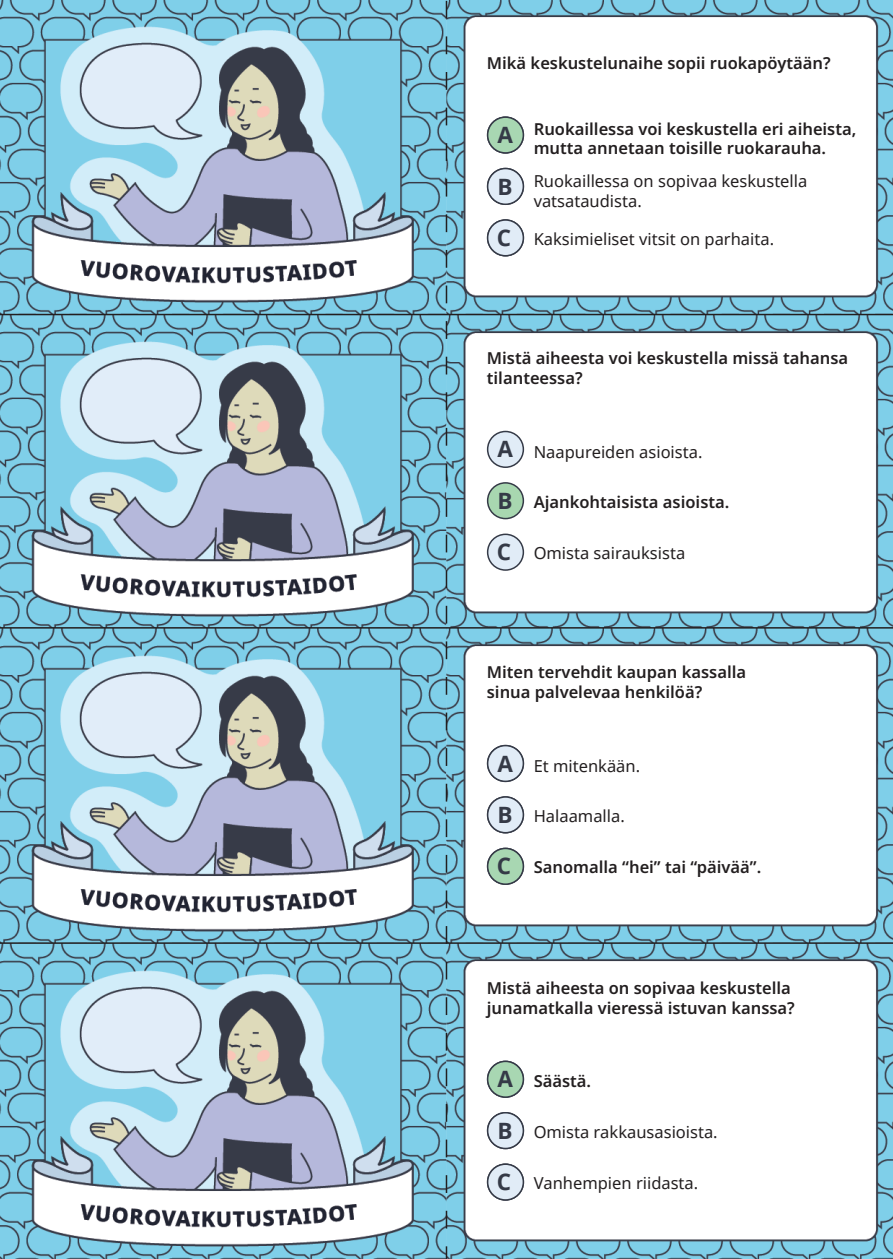
<style>
.page{position:relative;width:893px;height:1259px;background:#fff}
.page>*{position:absolute;margin:0;border:0;box-sizing:border-box;transform-origin:0 0}
.t1{font:700 22.5px "Noto Sans";color:#353a47}
.t2{font:600 16.5px/19.8px "Noto Sans";color:#231f20}
.t3{font:16.5px/19.8px "Noto Sans";color:#231f20}
</style>
<div class="page">
<img style="left:0;top:0;width:446px;height:1258px">
<img style="left:446px;top:0;width:447px;height:627px">
<img style="left:447px;top:628px;width:446px;height:630px">
<hr style="left:0;top:314px;width:893px;height:1px;background:#231f20">
<hr style="left:0;top:627px;width:893px;height:1px;background:#231f20">
<hr style="left:0;top:942px;width:893px;height:2px;background:#231f20">
<svg style="left:446px;top:1px;width:1px;height:1258px"></svg>
<div style="left:488px;top:431px;width:35px;height:36px;background:#e1ecf7;border-radius:50%"></div>
<div style="left:487px;top:431px;width:37px;height:37px;border:2px solid #353a47;border-radius:50%"></div>
<div style="left:488px;top:483px;width:35px;height:35px;background:#a8d7b0;border-radius:50%"></div>
<div style="left:487px;top:482px;width:37px;height:37px;border:2px solid #353a47;border-radius:50%"></div>
<div style="left:488px;top:534px;width:35px;height:36px;background:#e1ecf7;border-radius:50%"></div>
<div style="left:487px;top:533px;width:37px;height:38px;border:2px solid #353a47;border-radius:50%"></div>
<div style="left:488px;top:1061px;width:35px;height:36px;background:#a8d7b2;border-radius:50%"></div>
<div style="left:487px;top:1060px;width:37px;height:38px;border:2px solid #353a47;border-radius:50%"></div>
<div style="left:488px;top:1112px;width:35px;height:36px;background:#e1ecf7;border-radius:50%"></div>
<div style="left:487px;top:1112px;width:37px;height:37px;border:2px solid #353a47;border-radius:50%"></div>
<div style="left:488px;top:1164px;width:35px;height:36px;background:#e1ecf7;border-radius:50%"></div>
<div style="left:487px;top:1163px;width:37px;height:37px;border:2px solid #353a47;border-radius:50%"></div>
<div style="left:488px;top:117px;width:35px;height:36px;background:#a8d7b2;border-radius:50%"></div>
<div style="left:487px;top:116px;width:37px;height:38px;border:2px solid #353a47;border-radius:50%"></div>
<div style="left:488px;top:168px;width:35px;height:36px;background:#e1ecf7;border-radius:50%"></div>
<div style="left:487px;top:168px;width:37px;height:37px;border:2px solid #353a47;border-radius:50%"></div>
<div style="left:488px;top:220px;width:35px;height:36px;background:#e1ecf7;border-radius:50%"></div>
<div style="left:487px;top:219px;width:37px;height:37px;border:2px solid #353a47;border-radius:50%"></div>
<div style="left:488px;top:745px;width:35px;height:36px;background:#e1ecf7;border-radius:50%"></div>
<div style="left:487px;top:745px;width:37px;height:37px;border:2px solid #353a47;border-radius:50%"></div>
<div style="left:488px;top:797px;width:35px;height:35px;background:#e1ecf7;border-radius:50%"></div>
<div style="left:487px;top:796px;width:37px;height:37px;border:2px solid #353a47;border-radius:50%"></div>
<div style="left:488px;top:848px;width:35px;height:36px;background:#a8d7b2;border-radius:50%"></div>
<div style="left:487px;top:847px;width:37px;height:38px;border:2px solid #353a47;border-radius:50%"></div>
<p class="t2" style="left:487px;top:54px;width:345px">Mikä keskustelunaihe sopii ruokapöytään?</p>
<h1 class="t1" style="left:497px;top:119px;width:17px">A</h1>
<h1 class="t1" style="left:498px;top:170px;width:17px">B</h1>
<h1 class="t1" style="left:497px;top:222px;width:16px">C</h1>
<p class="t2" style="left:534px;top:119px;width:324px">Ruokaillessa voi keskustella eri aiheista, mutta annetaan toisille ruokarauha.</p>
<p class="t3" style="left:534px;top:172px;width:275px">Ruokaillessa on sopivaa keskustella vatsataudista.</p>
<p class="t3" style="left:534px;top:230px;width:242px">Kaksimieliset vitsit on parhaita.</p>
<p class="t2" style="left:487px;top:348px;width:363px">Mistä aiheesta voi keskustella missä tahansa tilanteessa?</p>
<h1 class="t1" style="left:497px;top:433px;width:17px">A</h1>
<h1 class="t1" style="left:498px;top:485px;width:17px">B</h1>
<h1 class="t1" style="left:497px;top:536px;width:16px">C</h1>
<p class="t3" style="left:534px;top:442px;width:170px">Naapureiden asioista.</p>
<p class="t2" style="left:534px;top:492px;width:197px">Ajankohtaisista asioista.</p>
<p class="t3" style="left:534px;top:543px;width:153px">Omista sairauksista</p>
<p class="t2" style="left:487px;top:662px;width:261px">Miten tervehdit kaupan kassalla sinua palvelevaa henkilöä?</p>
<h1 class="t1" style="left:497px;top:747px;width:17px">A</h1>
<h1 class="t1" style="left:498px;top:799px;width:17px">B</h1>
<h1 class="t1" style="left:497px;top:850px;width:16px">C</h1>
<p class="t3" style="left:534px;top:756px;width:108px">Et mitenkään.</p>
<p class="t3" style="left:534px;top:807px;width:93px">Halaamalla.</p>
<p class="t2" style="left:534px;top:857px;width:229px">Sanomalla “hei” tai “päivää”.</p>
<p class="t2" style="left:487px;top:978px;width:309px">Mistä aiheesta on sopivaa keskustella junamatkalla vieressä istuvan kanssa?</p>
<h1 class="t1" style="left:497px;top:1063px;width:17px">A</h1>
<h1 class="t1" style="left:498px;top:1114px;width:17px">B</h1>
<h1 class="t1" style="left:497px;top:1166px;width:16px">C</h1>
<p class="t2" style="left:534px;top:1072px;width:59px">Säästä.</p>
<p class="t3" style="left:534px;top:1122px;width:186px">Omista rakkausasioista.</p>
<p class="t3" style="left:534px;top:1173px;width:166px">Vanhempien riidasta.</p>
</div>
